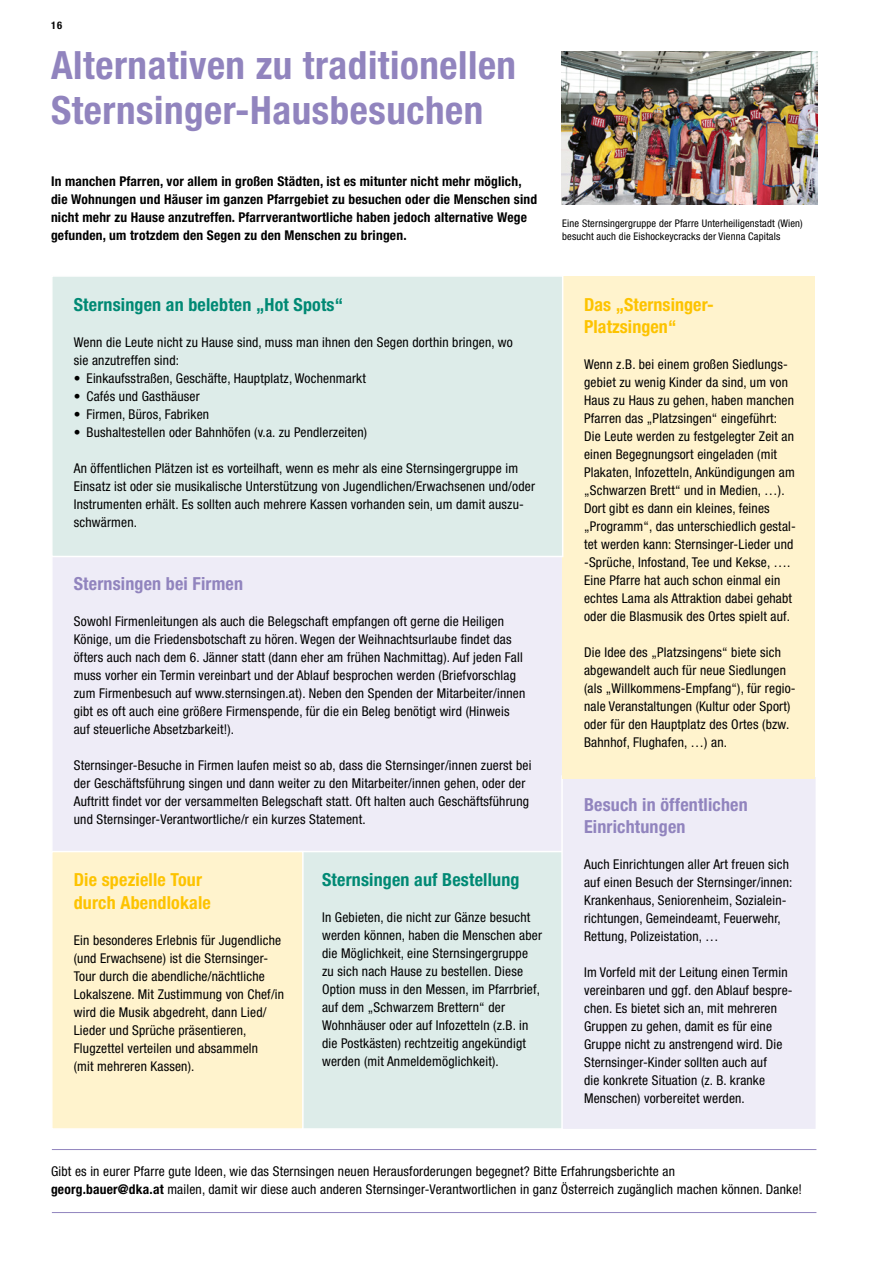
<style>
.page{position:relative;width:893px;height:1263px;background:#fff}
.page>*{position:absolute;margin:0;border:0;box-sizing:border-box;transform-origin:0 0}
.t1{font:700 condensed 39px/45px "Helvetica Neue LT Std";letter-spacing:.015em;color:#9184be}
.t2{font:700 condensed 18px/22.5px "Helvetica Neue LT Std";letter-spacing:.01em;color:#fdc300}
.t3{font:700 condensed 18px "Helvetica Neue LT Std";letter-spacing:.01em;color:#008974}
.t4{font:700 condensed 18px/22.5px "Helvetica Neue LT Std";letter-spacing:.01em;color:#9184be}
.t5{font:condensed 13.5px/18px "Helvetica Neue LT Std";letter-spacing:.015em;color:#000}
.t6{font:700 condensed 13.5px/18px "Helvetica Neue LT Std";letter-spacing:.015em;color:#000}
.t7{font:condensed 10.5px/13.5px "Helvetica Neue LT Std";letter-spacing:.015em;color:#000}
.t8{font:700 condensed 10.5px "Helvetica Neue LT Std";color:#000}
.s1{font-weight:700}
</style>
<div class="page">
<img style="left:562px;top:51px;width:255px;height:153px">
<div style="left:53px;top:558px;width:510px;height:292px;background:#eeecf7"></div>
<div style="left:304px;top:850px;width:257px;height:278px;background:#ddece9"></div>
<div style="left:561px;top:774px;width:255px;height:355px;background:#eeecf7"></div>
<div style="left:52px;top:850px;width:252px;height:279px;background:#fff3cd"></div>
<div style="left:563px;top:276px;width:252px;height:503px;background:#fff3cd"></div>
<div style="left:52px;top:276px;width:512px;height:282px;background:#ddece9"></div>
<hr style="left:52px;top:1212px;width:764px;height:1px;background:#9184be">
<hr style="left:52px;top:1149px;width:764px;height:1px;background:#9184be">
<p class="t8" style="left:51px;top:19px;width:13px">16</p>
<h1 class="t1" style="left:51px;top:42px;width:467px">Alternativen zu traditionellen<br>Sternsinger-Hausbesuchen</h1>
<p class="t6" style="left:51px;top:172px;width:488px">In manchen Pfarren, vor allem in großen Städten, ist es mitunter nicht mehr möglich, die Wohnungen und Häuser im ganzen Pfarrgebiet zu besuchen oder die Menschen sind nicht mehr zu Hause anzutreffen. Pfarrverantwortliche haben jedoch alternative Wege gefunden, um trotzdem den Segen zu den Menschen zu bringen.</p>
<p class="t7" style="left:562px;top:216px;width:242px">Eine Sternsingergruppe der Pfarre Unterheiligenstadt (Wien) besucht auch die Eishockeycracks der Vienna Capitals</p>
<h2 class="t3" style="left:74px;top:293px;width:271px">Sternsingen an belebten „Hot Spots“</h2>
<p class="t5" style="left:74px;top:333px;width:440px">Wenn die Leute nicht zu Hause sind, muss man ihnen den Segen dorthin bringen, wo sie anzutreffen sind:</p>
<p class="t5" style="left:74px;top:369px;width:294px">• Einkaufsstraßen, Geschäfte, Hauptplatz, Wochenmarkt</p>
<p class="t5" style="left:74px;top:387px;width:128px">• Cafés und Gasthäuser</p>
<p class="t5" style="left:74px;top:405px;width:137px">• Firmen, Büros, Fabriken</p>
<p class="t5" style="left:74px;top:423px;width:295px">• Bushaltestellen oder Bahnhöfen (v.a. zu Pendlerzeiten)</p>
<p class="t5" style="left:74px;top:459px;width:463px">An öffentlichen Plätzen ist es vorteilhaft, wenn es mehr als eine Sternsingergruppe im Einsatz ist oder sie musikalische Unterstützung von Jugendlichen/Erwachsenen und/oder Instrumenten erhält. Es sollten auch mehrere Kassen vorhanden sein, um damit auszu&shy;schwärmen.</p>
<h2 class="t4" style="left:74px;top:572px;width:171px">Sternsingen bei Firmen</h2>
<p class="t5" style="left:74px;top:612px;width:453px">Sowohl Firmenleitungen als auch die Belegschaft empfangen oft gerne die Heiligen Könige, um die Friedensbotschaft zu hören. Wegen der Weihnachtsurlaube findet das öfters auch nach dem 6. Jänner statt (dann eher am frühen Nachmittag). Auf jeden Fall muss vorher ein Termin vereinbart und der Ablauf besprochen werden (Briefvorschlag zum Firmenbesuch auf www.sternsingen.at). Neben den Spenden der Mitarbeiter/innen gibt es oft auch eine größere Firmenspende, für die ein Beleg benötigt wird (Hinweis auf steuerliche Absetzbarkeit!).</p>
<p class="t5" style="left:74px;top:756px;width:459px">Sternsinger-Besuche in Firmen laufen meist so ab, dass die Sternsinger/innen zuerst bei der Geschäftsführung singen und dann weiter zu den Mitarbeiter/innen gehen, oder der Auftritt findet vor der versammelten Belegschaft statt. Oft halten auch Geschäftsführung und Sternsinger-Verantwortliche/r ein kurzes Statement.</p>
<h2 class="t2" style="left:74px;top:868px;width:139px">Die spezielle Tour durch Abendlokale</h2>
<p class="t5" style="left:74px;top:931px;width:212px">Ein besonderes Erlebnis für Jugendliche (und Erwachsene) ist die Sternsinger-Tour durch die abendliche/nächtliche Lokalszene. Mit Zustimmung von Chef/in wird die Musik abgedreht, dann Lied/ Lieder und Sprüche präsentieren, Flugzettel verteilen und absammeln<br>(mit mehreren Kassen).</p>
<h2 class="t3" style="left:322px;top:869px;width:199px">Sternsingen auf Bestellung</h2>
<p class="t5" style="left:322px;top:908px;width:221px">In Gebieten, die nicht zur Gänze besucht werden können, haben die Menschen aber die Möglichkeit, eine Sternsingergruppe zu sich nach Hause zu bestellen. Diese Option muss in den Messen, im Pfarrbrief, auf dem „Schwarzem Brettern“ der Wohnhäuser oder auf Infozetteln (z.B. in die Postkästen) rechtzeitig angekündigt werden (mit Anmeldemöglichkeit).</p>
<h2 class="t2" style="left:584px;top:293px;width:131px">Das „Sternsinger-<br>Platzsingen“</h2>
<p class="t5" style="left:584px;top:355px;width:213px">Wenn z.B. bei einem großen Siedlungs&shy;gebiet zu wenig Kinder da sind, um von Haus zu Haus zu gehen, haben manchen Pfarren das „Platzsingen“ eingeführt:<br>Die Leute werden zu festgelegter Zeit an einen Begegnungsort eingeladen (mit Plakaten, Infozetteln, Ankündigungen am „Schwarzen Brett“ und in Medien, …).<br>Dort gibt es dann ein kleines, feines „Programm“, das unterschiedlich gestal&shy;tet werden kann: Sternsinger-Lieder und -Sprüche, Infostand, Tee und Kekse, ….<br>Eine Pfarre hat auch schon einmal ein echtes Lama als Attraktion dabei gehabt oder die Blasmusik des Ortes spielt auf.</p>
<p class="t5" style="left:584px;top:643px;width:213px">Die Idee des „Platzsingens“ biete sich abgewandelt auch für neue Siedlungen (als „Willkommens-Empfang“), für regio&shy;nale Veranstaltungen (Kultur oder Sport) oder für den Hauptplatz des Ortes (bzw.<br>Bahnhof, Flughafen, …) an.</p>
<h2 class="t4" style="left:584px;top:793px;width:165px">Besuch in öffentlichen<br>Einrichtungen</h2>
<p class="t5" style="left:584px;top:855px;width:210px">Auch Einrichtungen aller Art freuen sich auf einen Besuch der Sternsinger/innen:<br>Krankenhaus, Seniorenheim, Sozialein&shy;richtungen, Gemeindeamt, Feuerwehr, Rettung, Polizeistation, …</p>
<p class="t5" style="left:584px;top:963px;width:210px">Im Vorfeld mit der Leitung einen Termin vereinbaren und ggf. den Ablauf bespre&shy;chen. Es bietet sich an, mit mehreren Gruppen zu gehen, damit es für eine Gruppe nicht zu anstrengend wird. Die Sternsinger-Kinder sollten auch auf<br>die konkrete Situation (z. B. kranke Menschen) vorbereitet werden.</p>
<p class="t5" style="left:51px;top:1162px;width:752px">Gibt es in eurer Pfarre gute Ideen, wie das Sternsingen neuen Herausforderungen begegnet? Bitte Erfahrungsberichte an<br><span class="s1">georg.bauer@dka.at</span> mailen, damit wir diese auch anderen Sternsinger-Verantwortlichen in ganz Österreich zugänglich machen können. Danke!</p>
</div>
